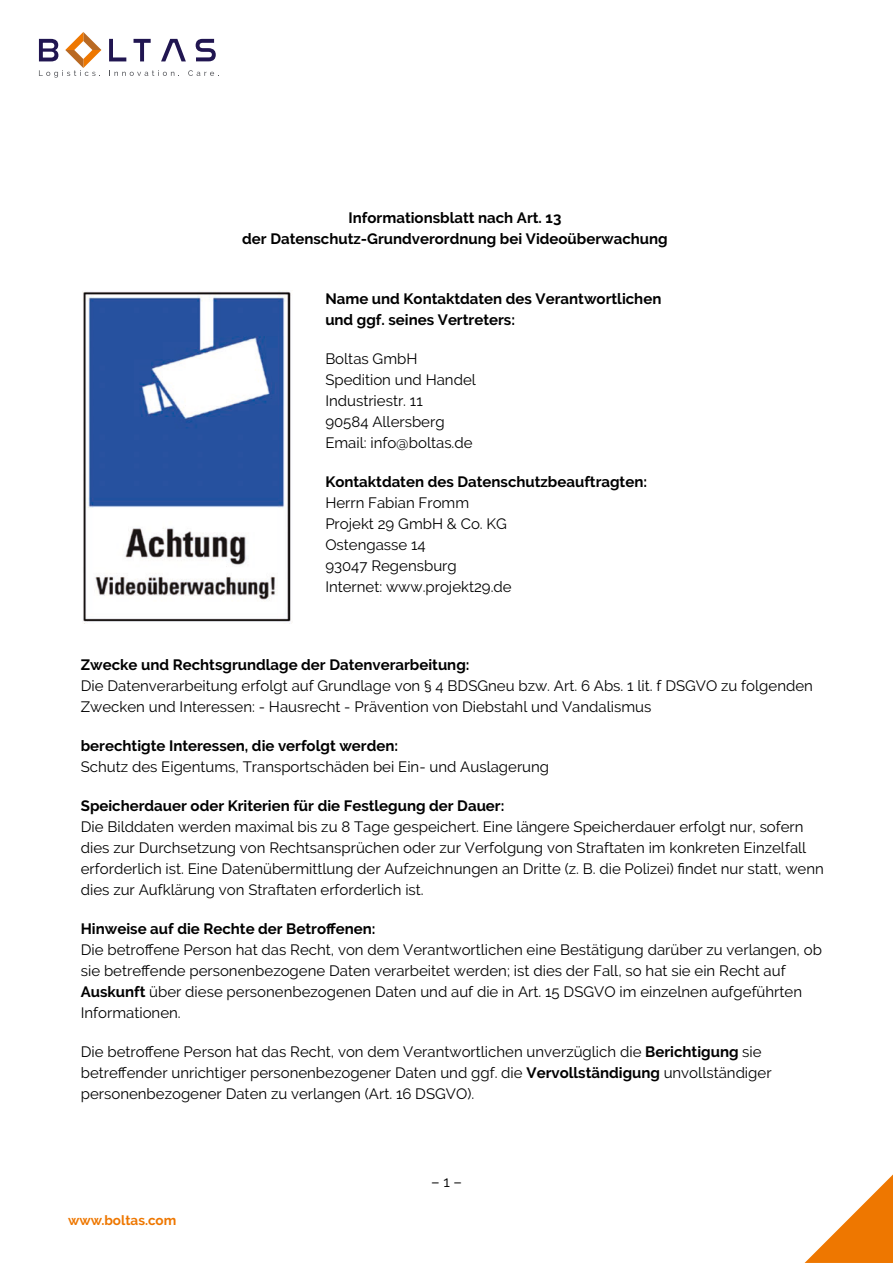
<style>
.page{position:relative;width:893px;height:1263px;background:#fff}
.page>*{position:absolute;margin:0;border:0;box-sizing:border-box;transform-origin:0 0}
.t1{font:15px/21px "Raleway";color:#000}
.t2{font:700 15px/21px "Raleway";color:#000;text-align:center}
.t3{font:700 13.5px "Raleway";color:#e70}
.s1{font-weight:700}
</style>
<div class="page">
<svg style="left:134px;top:39px;width:17px;height:22px"></svg>
<svg style="left:196px;top:39px;width:20px;height:22px"></svg>
<svg style="left:109px;top:39px;width:17px;height:22px"></svg>
<svg style="left:161px;top:39px;width:25px;height:22px"></svg>
<svg style="left:39px;top:32px;width:62px;height:46px"></svg>
<svg style="left:109px;top:70px;width:70px;height:6px"></svg>
<svg style="left:188px;top:70px;width:31px;height:6px"></svg>
<svg style="left:805px;top:1174px;width:88px;height:89px"></svg>
<img style="left:82px;top:291px;width:209px;height:333px">
<p class="t2" style="left:242px;top:207px;width:427px">Informationsblatt nach Art. 13<br>der Datenschutz-Grundverordnung bei Videoüberwachung</p>
<p class="t2" style="left:325px;top:288px;width:338px;text-align:left">Name und Kontaktdaten des Verantwortlichen und ggf. seines Vertreters:</p>
<p class="t1" style="left:325px;top:348px;width:152px">Boltas GmbH<br>Spedition und Handel<br>Industriestr. 11<br>90584 Allersberg<br>Email: info@boltas.de</p>
<p class="t2" style="left:325px;top:471px;width:323px">Kontaktdaten des Datenschutzbeauftragten:</p>
<p class="t1" style="left:325px;top:492px;width:188px">Herrn Fabian Fromm<br>Projekt 29 GmbH &amp; Co. KG<br>Ostengasse 14<br>93047 Regensburg<br>Internet: www.projekt29.de</p>
<p class="t2" style="left:81px;top:654px;width:390px">Zwecke und Rechtsgrundlage der Datenverarbeitung:</p>
<p class="t1" style="left:81px;top:675px;width:734px">Die Datenverarbeitung erfolgt auf Grundlage von § 4 BDSGneu bzw. Art. 6 Abs. 1 lit. f DSGVO zu folgenden<br>Zwecken und Interessen: - Hausrecht - Prävention von Diebstahl und Vandalismus</p>
<p class="t2" style="left:81px;top:735px;width:319px">berechtigte Interessen, die verfolgt werden:</p>
<p class="t1" style="left:81px;top:756px;width:470px">Schutz des Eigentums, Transportschäden bei Ein- und Auslagerung</p>
<p class="t2" style="left:81px;top:795px;width:425px">Speicherdauer oder Kriterien für die Festlegung der Dauer:</p>
<p class="t1" style="left:81px;top:816px;width:744px">Die Bilddaten werden maximal bis zu 8 Tage gespeichert. Eine längere Speicherdauer erfolgt nur, sofern dies zur Durchsetzung von Rechtsansprüchen oder zur Verfolgung von Straftaten im konkreten Einzelfall erforderlich ist. Eine Datenübermittlung der Aufzeichnungen an Dritte (z. B. die Polizei) findet nur statt, wenn dies zur Aufklärung von Straftaten erforderlich ist.</p>
<p class="t2" style="left:81px;top:918px;width:296px">Hinweise auf die Rechte der Betroffenen:</p>
<p class="t1" style="left:81px;top:939px;width:743px">Die betroffene Person hat das Recht, von dem Verantwortlichen eine Bestätigung darüber zu verlangen, ob sie betreffende personenbezogene Daten verarbeitet werden; ist dies der Fall, so hat sie ein Recht auf <span class="s1">Auskunft</span> über diese personenbezogenen Daten und auf die in Art. 15 DSGVO im einzelnen aufgeführten Informationen.</p>
<p class="t1" style="left:81px;top:1041px;width:692px">Die betroffene Person hat das Recht, von dem Verantwortlichen unverzüglich die <span class="s1">Berichtigung</span> sie betreffender unrichtiger personenbezogener Daten und ggf. die <span class="s1">Vervollständigung</span> unvollständiger personenbezogener Daten zu verlangen (Art. 16 DSGVO).</p>
<p class="t3" style="left:68px;top:1212px;width:110px">www.boltas.com</p>
<p class="t1" style="left:431px;top:1171px;width:33px">– 1 –</p>
</div>
